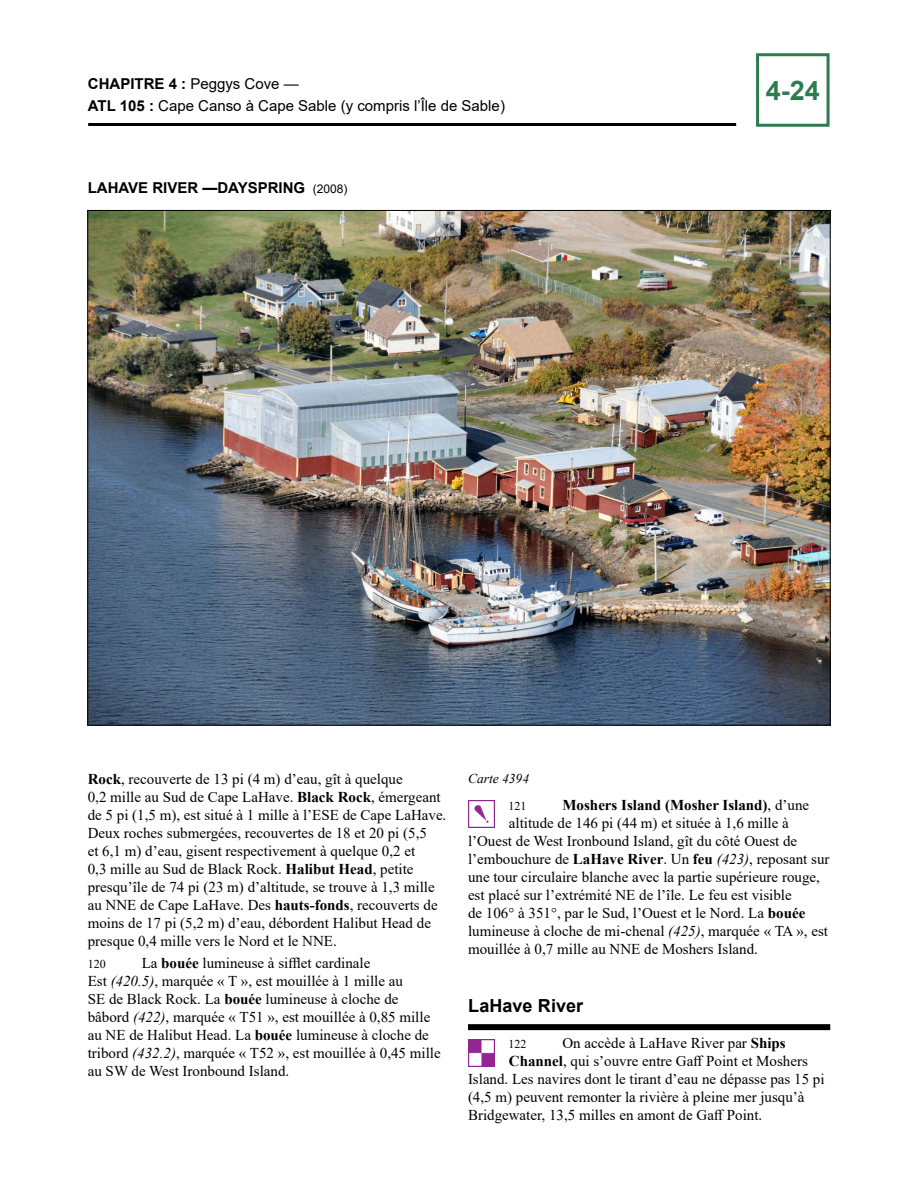
<style>
.page{position:relative;width:918px;height:1188px;background:#fff}
.page>*{position:absolute;margin:0;border:0;box-sizing:border-box;transform-origin:0 0}
.t1{font:700 27px "Arial";color:#2d7b4f}
.Section_Title{font:700 18px "Arial";color:#000}
.Para_1_Nested{font:15px/18px "Times New Roman";color:#000}
.Para_1_Nested_1_picto{font:15px "Times New Roman";color:#000}
.t2{font:15px/21.6px "Arial";color:#000}
.Para_1_Nested_1_picto-2{font:700 15px "Times New Roman";color:#000}
.t3{font:700 15px "Arial";color:#000}
.Chart___Left{font:italic 13.5px "Times New Roman";color:#000}
.Para_1_Nested_1_picto-3{font:12px "Times New Roman";color:#000}
.Para_1_Nested-2{font:12px "Times New Roman";color:#000}
.s1{font-weight:700}
.s2{font-weight:400;font-size:12px}
.s3{font-style:italic}
.s4{font-weight:400}
</style>
<div class="page">
<hr style="left:88px;top:123px;width:648px;height:3px;background:#000">
<div style="left:756px;top:53px;width:74px;height:74px;border:3px solid #2d7b4f"></div>
<div style="left:468px;top:1024px;width:362px;height:6px;background:#000"></div>
<img style="left:468px;top:801px;width:27px;height:27px">
<img style="left:89px;top:212px;width:740px;height:512px">
<img style="left:468px;top:1039px;width:27px;height:27px">
<p class="t2" style="left:88px;top:73px;width:419px"><span class="s1">CHAPITRE 4 :</span> Peggys Cove —<br><span class="s1">ATL 105 :</span> Cape Canso à Cape Sable (y compris l’Île de Sable)</p>
<h1 class="t1" style="left:766px;top:71px;width:56px">4-24</h1>
<p class="t3" style="left:88px;top:177px;width:261px">LAHAVE RIVER —DAYSPRING <span class="s2">(2008)</span></p>
<p class="Para_1_Nested" style="left:88px;top:769px;width:360px"><span class="s1">Rock</span>, recouverte de 13 pi (4 m) d’eau, gît à quelque<br>0,2 mille au Sud de Cape LaHave. <span class="s1">Black Rock</span>, émergeant de 5 pi (1,5 m), est situé à 1 mille à l’ESE de Cape LaHave.<br>Deux roches submergées, recouvertes de 18 et 20 pi (5,5<br>et 6,1 m) d’eau, gisent respectivement à quelque 0,2 et<br>0,3 mille au Sud de Black Rock. <span class="s1">Halibut Head</span>, petite presqu’île de 74 pi (23 m) d’altitude, se trouve à 1,3 mille au NNE de Cape LaHave. Des <span class="s1">hauts-fonds</span>, recouverts de moins de 17 pi (5,2 m) d’eau, débordent Halibut Head de presque 0,4 mille vers le Nord et le NNE.</p>
<p class="Para_1_Nested-2" style="left:88px;top:956px;width:19px">120</p>
<p class="Para_1_Nested" style="left:88px;top:954px;width:355px;text-indent:54px">La <span class="s1">bouée</span> lumineuse à sifflet cardinale<br>Est <span class="s3">(420.5)</span>, marquée « T », est mouillée à 1 mille au<br>SE de Black Rock. La <span class="s1">bouée</span> lumineuse à cloche de bâbord <span class="s3">(422)</span>, marquée « T51 », est mouillée à 0,85 mille au NE de Halibut Head. La <span class="s1">bouée</span> lumineuse à cloche de tribord <span class="s3">(432.2)</span>, marquée « T52 », est mouillée à 0,45 mille au SW de West Ironbound Island.</p>
<p class="Chart___Left" style="left:468px;top:769px;width:63px">Carte 4394</p>
<p class="Para_1_Nested_1_picto-3" style="left:508px;top:797px;width:19px">121</p>
<p class="Para_1_Nested_1_picto-2" style="left:562px;top:794px;width:248px">Moshers Island (Mosher Island)<span class="s4">, d’une</span></p>
<p class="Para_1_Nested_1_picto" style="left:509px;top:812px;width:281px">altitude de 146 pi (44 m) et située à 1,6 mille à</p>
<p class="Para_1_Nested_1_picto" style="left:468px;top:830px;width:331px">l’Ouest de West Ironbound Island, gît du côté Ouest de</p>
<p class="Para_1_Nested_1_picto" style="left:468px;top:848px;width:363px">l’embouchure de <span class="s1">LaHave River</span>. Un <span class="s1">feu</span> <span class="s3">(423)</span>, reposant sur</p>
<p class="Para_1_Nested_1_picto" style="left:468px;top:866px;width:353px">une tour circulaire blanche avec la partie supérieure rouge,</p>
<p class="Para_1_Nested_1_picto" style="left:468px;top:884px;width:325px">est placé sur l’extrémité NE de l’île. Le feu est visible</p>
<p class="Para_1_Nested_1_picto" style="left:468px;top:902px;width:339px">de 106° à 351°, par le Sud, l’Ouest et le Nord. La <span class="s1">bouée</span></p>
<p class="Para_1_Nested_1_picto" style="left:468px;top:920px;width:362px">lumineuse à cloche de mi-chenal <span class="s3">(425)</span>, marquée « TA », est</p>
<p class="Para_1_Nested_1_picto" style="left:468px;top:938px;width:291px">mouillée à 0,7 mille au NNE de Moshers Island.</p>
<h4 class="Section_Title" style="left:468px;top:993px;width:117px">LaHave River</h4>
<p class="Para_1_Nested_1_picto-3" style="left:508px;top:1036px;width:19px">122</p>
<p class="Para_1_Nested_1_picto" style="left:562px;top:1033px;width:225px">On accède à LaHave River par <span class="s1">Ships</span></p>
<p class="Para_1_Nested_1_picto" style="left:509px;top:1051px;width:301px"><span class="s1">Channel</span>, qui s’ouvre entre Gaff Point et Moshers</p>
<p class="Para_1_Nested_1_picto" style="left:468px;top:1069px;width:358px">Island. Les navires dont le tirant d’eau ne dépasse pas 15 pi</p>
<p class="Para_1_Nested_1_picto" style="left:468px;top:1087px;width:338px">(4,5 m) peuvent remonter la rivière à pleine mer jusqu’à</p>
<p class="Para_1_Nested_1_picto" style="left:468px;top:1105px;width:296px">Bridgewater, 13,5 milles en amont de Gaff Point.</p>
</div>
